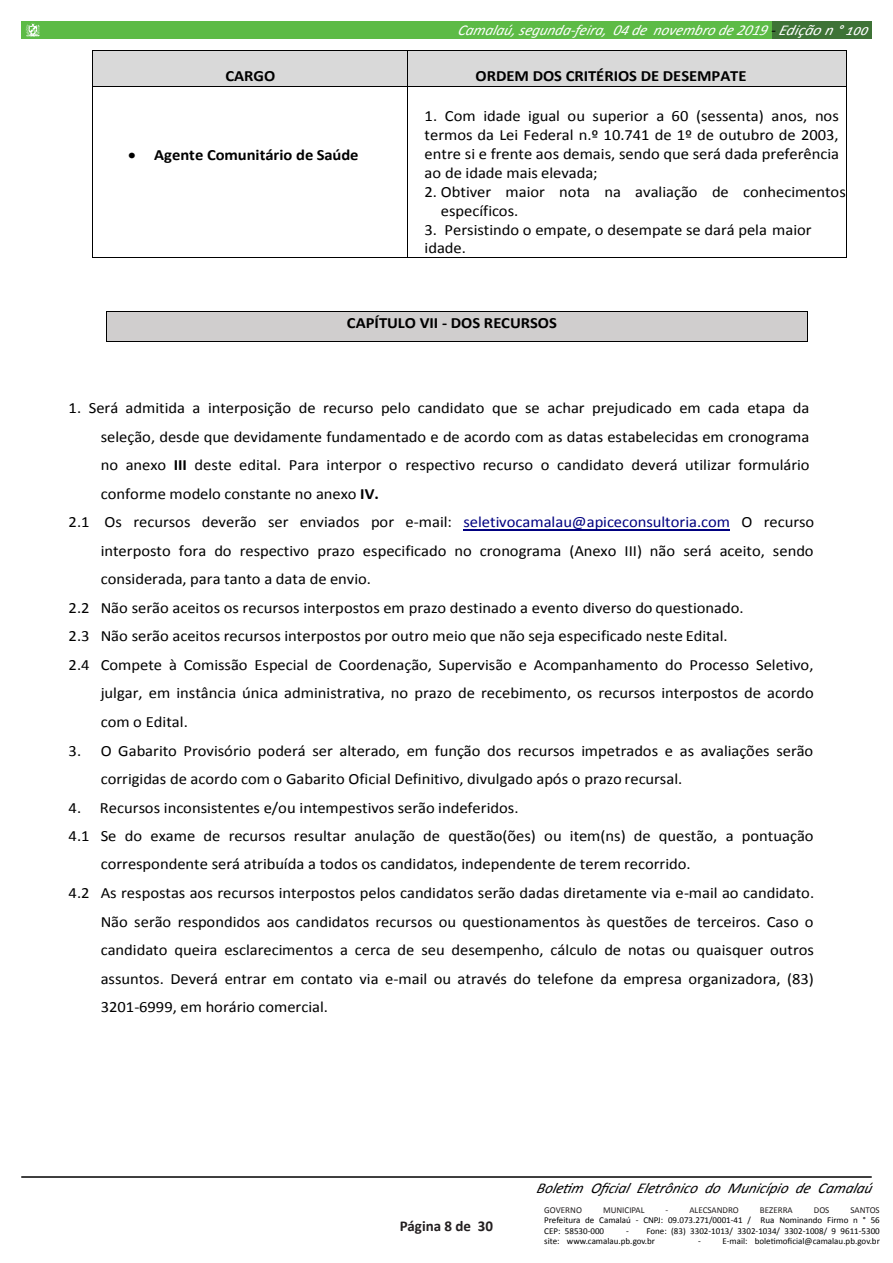
<style>
.page{position:relative;width:893px;height:1263px;background:#fff}
.page>*{position:absolute;margin:0;border:0;box-sizing:border-box;transform-origin:0 0}
.t1{font:15.6px/19px "Calibri";color:#000;scale:1.06 1}
.t2{font:700 15.6px "Calibri";color:#000;scale:1.06 1}
.t3{font:italic 15px "Calibri";color:#fff}
.t4{font:italic 15px "Calibri";color:#000}
.t5{font:700 15px "Calibri";color:#231f20}
.t6{font:9px/10.5px "Calibri";color:#000}
.t7{font:9px "Calibri";color:#231f20}
.s1{color:#000}
.s2{font-weight:700}
.s3{color:#000080}
</style>
<div class="page">
<div style="left:772px;top:21px;width:100px;height:17px;background:#3e7336"></div>
<div style="left:21px;top:21px;width:751px;height:17px;background:#5dbb46"></div>
<hr style="left:21px;top:1176px;width:851px;height:2px;background:#000">
<svg style="left:26px;top:23px;width:14px;height:14px"></svg>
<div style="left:93px;top:51px;width:314px;height:36px;background:#d9d9d9"></div>
<div style="left:408px;top:51px;width:438px;height:36px;background:#d9d9d9"></div>
<hr style="left:93px;top:50px;width:314px;height:1px;background:#000">
<hr style="left:408px;top:50px;width:438px;height:1px;background:#000">
<hr style="left:92px;top:51px;width:1px;height:36px;background:#000">
<hr style="left:407px;top:51px;width:1px;height:36px;background:#000">
<hr style="left:846px;top:51px;width:1px;height:36px;background:#000">
<hr style="left:93px;top:87px;width:314px;height:1px;background:#000">
<hr style="left:408px;top:87px;width:438px;height:1px;background:#000">
<hr style="left:92px;top:87px;width:1px;height:170px;background:#000">
<hr style="left:93px;top:257px;width:314px;height:1px;background:#000">
<hr style="left:407px;top:87px;width:1px;height:170px;background:#000">
<hr style="left:408px;top:257px;width:438px;height:1px;background:#000">
<hr style="left:846px;top:87px;width:1px;height:170px;background:#000">
<div style="left:106px;top:312px;width:701px;height:29px;background:#d0cece"></div>
<hr style="left:106px;top:311px;width:701px;height:1px;background:#000">
<svg style="left:106px;top:312px;width:1px;height:29px"></svg>
<hr style="left:106px;top:341px;width:701px;height:1px;background:#000">
<svg style="left:807px;top:311px;width:1px;height:31px"></svg>
<hr style="left:463px;top:529px;width:267px;height:1px;background:#000080">
<p class="t3" style="left:457px;top:19px;width:416px">Camalaú, segunda-feira, 04de novembrode2019<span class="s1">-</span>Ediçãon°100</p>
<p class="t2" style="left:225px;top:66px;width:49px">CARGO</p>
<p class="t2" style="left:476px;top:66px;width:257px">ORDEM DOS CRITÉRIOS DE DESEMPATE</p>
<p class="t2" style="left:128px;top:144px;width:219px">• Agente Comunitário de Saúde</p>
<p class="t1" style="left:425px;top:106px;width:392px;text-align:justify">1. Com idade igual ou superior a 60 (sessenta) anos, nos termos da Lei Federal n.º 10.741 de 1º de outubro de 2003, entre si e frente aos demais, sendo que será dada preferência ao de idade mais elevada;</p>
<p class="t1" style="left:441px;top:182px;width:384px;text-indent:-16px">2. Obtiver maior nota na avaliação de conhecimentos específicos.</p>
<p class="t1" style="left:424px;top:221px;width:367px;line-height:18.1px">3. Persistindo o empate, o desempate se dará pela maior idade.</p>
<p class="t2" style="left:347px;top:312px;width:200px">CAPÍTULO VII - DOS RECURSOS</p>
<p class="t1" style="left:69px;top:398px;width:700px">1. Será admitida a interposição de recurso pelo candidato que se achar prejudicado em cada etapa da</p>
<p class="t1" style="left:101px;top:427px;width:670px">seleção, desde que devidamente fundamentado e de acordo com as datas estabelecidas em cronograma</p>
<p class="t1" style="left:101px;top:456px;width:670px">no anexo <span class="s2">III</span> deste edital. Para interpor o respectivo recurso o candidato deverá utilizar formulário</p>
<p class="t1" style="left:101px;top:484px;width:264px">conforme modelo constante no anexo <span class="s2">IV.</span></p>
<p class="t1" style="left:69px;top:513px;width:705px">2.1 Os recursos deverão ser enviados por e-mail: <span class="s3">seletivocamalau@apiceconsultoria.com</span> O recurso</p>
<p class="t1" style="left:101px;top:541px;width:674px">interposto fora do respectivo prazo especificado no cronograma (Anexo III) não será aceito, sendo</p>
<p class="t1" style="left:101px;top:570px;width:257px">considerada, para tanto a data de envio.</p>
<p class="t1" style="left:69px;top:598px;width:638px">2.2 Não serão aceitos os recursos interpostos em prazo destinado a evento diverso do questionado.</p>
<p class="t1" style="left:69px;top:627px;width:623px">2.3 Não serão aceitos recursos interpostos por outro meio que não seja especificado neste Edital.</p>
<p class="t1" style="left:69px;top:655px;width:704px">2.4 Compete à Comissão Especial de Coordenação, Supervisão e Acompanhamento do Processo Seletivo,</p>
<p class="t1" style="left:101px;top:684px;width:674px">julgar, em instância única administrativa, no prazo de recebimento, os recursos interpostos de acordo</p>
<p class="t1" style="left:101px;top:712px;width:84px">com o Edital.</p>
<p class="t1" style="left:101px;top:736px;width:674px;line-height:28.5px;text-indent:-32px">3. O Gabarito Provisório poderá ser alterado, em função dos recursos impetrados e as avaliações serão corrigidas de acordo com o Gabarito Oficial Definitivo, divulgado após o prazo recursal.</p>
<p class="t1" style="left:69px;top:798px;width:426px">4. Recursos inconsistentes e/ou intempestivos serão indeferidos.</p>
<p class="t1" style="left:69px;top:826px;width:704px">4.1 Se do exame de recursos resultar anulação de questão(ões) ou item(ns) de questão, a pontuação</p>
<p class="t1" style="left:101px;top:855px;width:558px">correspondente será atribuída a todos os candidatos, independente de terem recorrido.</p>
<p class="t1" style="left:69px;top:883px;width:705px">4.2 As respostas aos recursos interpostos pelos candidatos serão dadas diretamente via e-mail ao candidato.</p>
<p class="t1" style="left:101px;top:912px;width:674px">Não serão respondidos aos candidatos recursos ou questionamentos às questões de terceiros. Caso o</p>
<p class="t1" style="left:101px;top:940px;width:674px">candidato queira esclarecimentos a cerca de seu desempenho, cálculo de notas ou quaisquer outros</p>
<p class="t1" style="left:101px;top:969px;width:674px">assuntos. Deverá entrar em contato via e-mail ou através do telefone da empresa organizadora, (83)</p>
<p class="t1" style="left:101px;top:997px;width:216px">3201-6999, em horário comercial.</p>
<p class="t5" style="left:400px;top:1216px;width:95px">Página 8 de 30</p>
<p class="t4" style="left:536px;top:1178px;width:342px">Boletim Oficial Eletrônico do Município de Camalaú</p>
<p class="t7" style="left:544px;top:1204px;width:39px">GOVERNO</p>
<p class="t7" style="left:603px;top:1204px;width:43px">MUNICIPAL</p>
<p class="t7" style="left:666px;top:1204px;width:75px">- ALECSANDRO</p>
<p class="t7" style="left:760px;top:1204px;width:34px">BEZERRA</p>
<p class="t7" style="left:814px;top:1204px;width:17px">DOS</p>
<p class="t7" style="left:850px;top:1204px;width:31px">SANTOS</p>
<p class="t6" style="left:544px;top:1215px;width:337px">Prefeitura de Camalaú - CNPJ: 09.073.271/0001-41 / Rua Nominando Firmo n ° 56<br>CEP: 58530-000</p>
<p class="t6" style="left:544px;top:1225px;width:337px;text-indent:82px">- Fone: (83) 3302-1013/ 3302-1034/ 3302-1008/ 9 9611-5300 site: www.camalau.pb.gov.br</p>
<p class="t6" style="left:698px;top:1236px;width:183px">- E-mail: boletimoficial@camalau.pb.gov.br</p>
</div>
